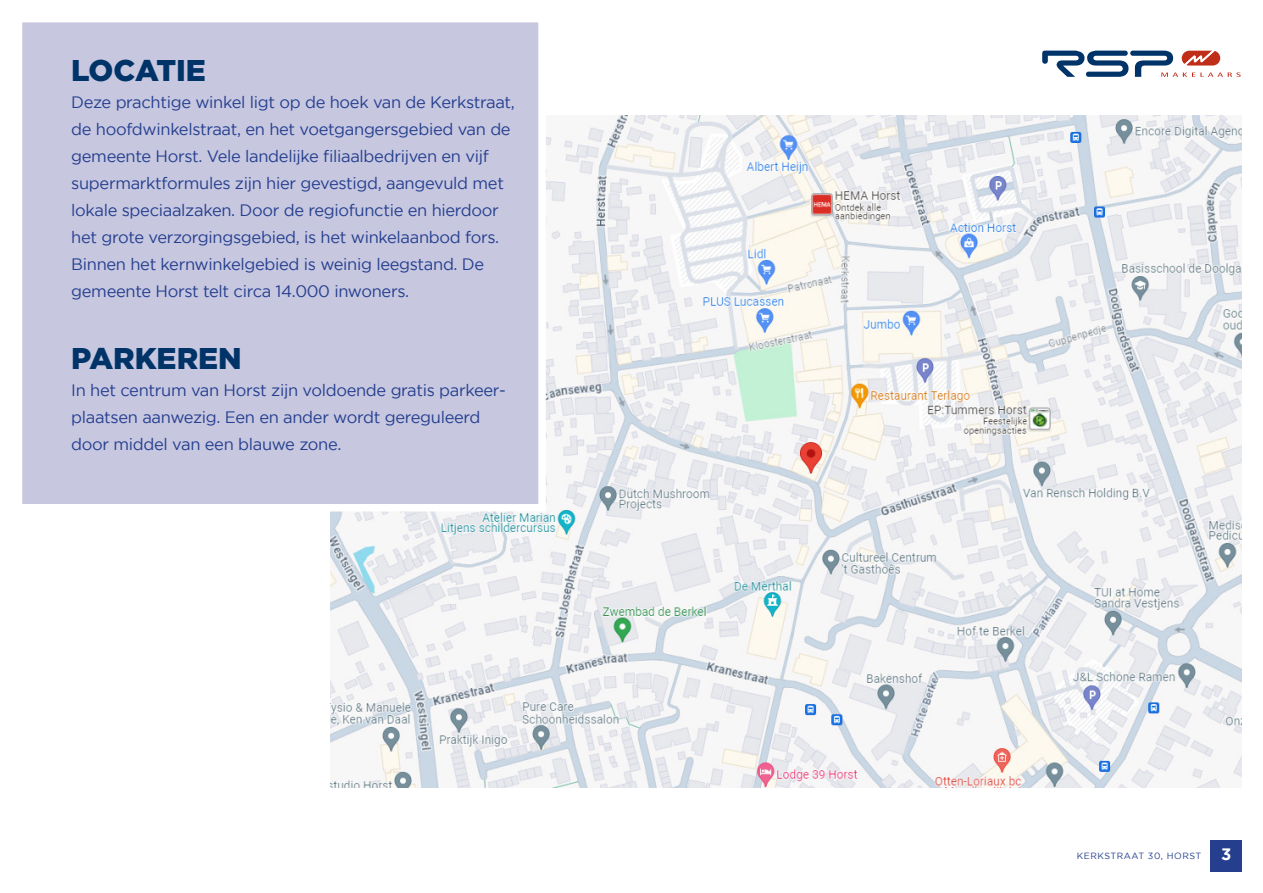
<style>
.page{position:relative;width:1263px;height:893px;background:#fff}
.page>*{position:absolute;margin:0;border:0;box-sizing:border-box;transform-origin:0 0}
.t1{font:900 30px "Gotham";color:#003367}
.t2{font:16.5px/27px "Gotham";letter-spacing:-.02em;color:#253f8e}
.t3{font:700 16.5px "Gotham";color:#fff}
.t4{font:9px "Gotham";letter-spacing:.06em;color:#253f8e}
</style>
<div class="page">
<img style="left:331px;top:116px;width:911px;height:672px">
<svg style="left:1042px;top:50px;width:199px;height:27px"></svg>
<div style="left:1210px;top:840px;width:32px;height:32px;background:#253f8e"></div>
<div style="left:15px;top:15px;width:531px;height:496px;background:#c7c7e0;border:8px solid #fff"></div>
<p class="t1" style="left:71px;top:53px;width:136px">LOCATIE</p>
<p class="t2" style="left:71px;top:89px;width:445px">Deze prachtige winkel ligt op de hoek van de Kerkstraat, de hoofdwinkelstraat, en het voetgangersgebied van de gemeente Horst. Vele landelijke filiaalbedrijven en vijf supermarktformules zijn hier gevestigd, aangevuld met lokale speciaalzaken. Door de regiofunctie en hierdoor het grote verzorgingsgebied, is het winkelaanbod fors.<br>Binnen het kernwinkelgebied is weinig leegstand. De gemeente Horst telt circa 14.000 inwoners.</p>
<p class="t1" style="left:71px;top:341px;width:172px">PARKEREN</p>
<p class="t2" style="left:71px;top:377px;width:436px">In het centrum van Horst zijn voldoende gratis parkeer&shy;plaatsen aanwezig. Een en ander wordt gereguleerd door middel van een blauwe zone.</p>
<p class="t4" style="left:1077px;top:850px;width:126px">KERKSTRAAT 30, HORST</p>
<p class="t3" style="left:1221px;top:845px;width:12px">3</p>
</div>
